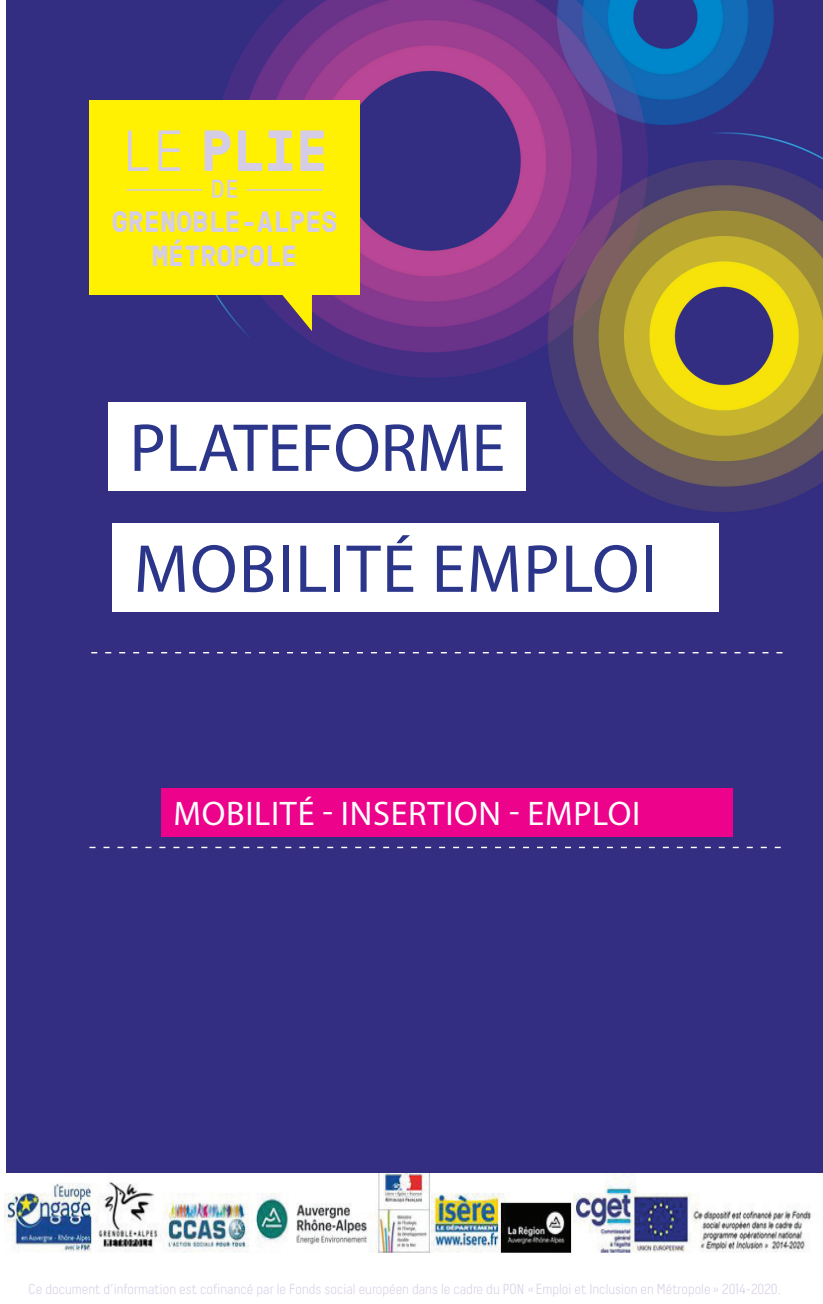
<style>
.page{position:relative;width:823px;height:1304px;background:#fff}
.page>*{position:absolute;margin:0;border:0;box-sizing:border-box;transform-origin:0 0}
.t1{font:68.4px/121px "Myriad Pro";letter-spacing:-.005em;color:#2b358a}
.t2{font:34.2px "Myriad Pro";letter-spacing:.02em;color:#fff}
.t3{font:300 14.6px "Decima";color:#d5cce5}
</style>
<div class="page">
<img style="left:6px;top:0;width:816px;height:1174px">
<div style="left:161px;top:789px;width:570px;height:48px;background:#ed028c"></div>
<div style="left:108px;top:403px;width:417px;height:88px;background:#fff"></div>
<div style="left:113px;top:524px;width:605px;height:88px;background:#fff"></div>
<svg style="left:91px;top:652px;width:691px;height:1px"></svg>
<svg style="left:89px;top:847px;width:691px;height:1px"></svg>
<div style="left:89px;top:100px;width:270px;height:194px;background:#fff101"></div>
<svg style="left:212px;top:180px;width:25px;height:18px"></svg>
<svg style="left:112px;top:211px;width:126px;height:21px"></svg>
<svg style="left:244px;top:211px;width:92px;height:21px"></svg>
<svg style="left:153px;top:239px;width:142px;height:27px"></svg>
<svg style="left:128px;top:130px;width:21px;height:41px"></svg>
<svg style="left:158px;top:130px;width:22px;height:41px"></svg>
<svg style="left:204px;top:130px;width:26px;height:41px"></svg>
<svg style="left:238px;top:130px;width:24px;height:41px"></svg>
<svg style="left:268px;top:130px;width:24px;height:41px"></svg>
<svg style="left:300px;top:130px;width:24px;height:41px"></svg>
<hr style="left:127px;top:189px;width:75px;height:2px;background:#d5cce5">
<hr style="left:247px;top:189px;width:75px;height:2px;background:#d5cce5">
<svg style="left:278px;top:294px;width:34px;height:37px"></svg>
<img style="left:4px;top:1174px;width:807px;height:79px">
<h1 class="t1" style="left:129px;top:386px;width:377px">PLATEFORME<br>MOBILITÉ</h1>
<h1 class="t1" style="left:431px;top:507px;width:159px">EMPLOI</h1>
<h2 class="t2" style="left:173px;top:792px;width:45px">MOBILITÉ</h2>
<h2 class="t2" style="left:322px;top:792px;width:124px">- INSERTION</h2>
<h2 class="t2" style="left:508px;top:792px;width:99px">- EMPLOI</h2>
<p class="t3" style="left:29px;top:1281px;width:753px">Ce document d’information est cofinancé par le Fonds social européen dans le cadre du PON « Emploi et Inclusion en Métropole » 2014-2020.</p>
</div>
